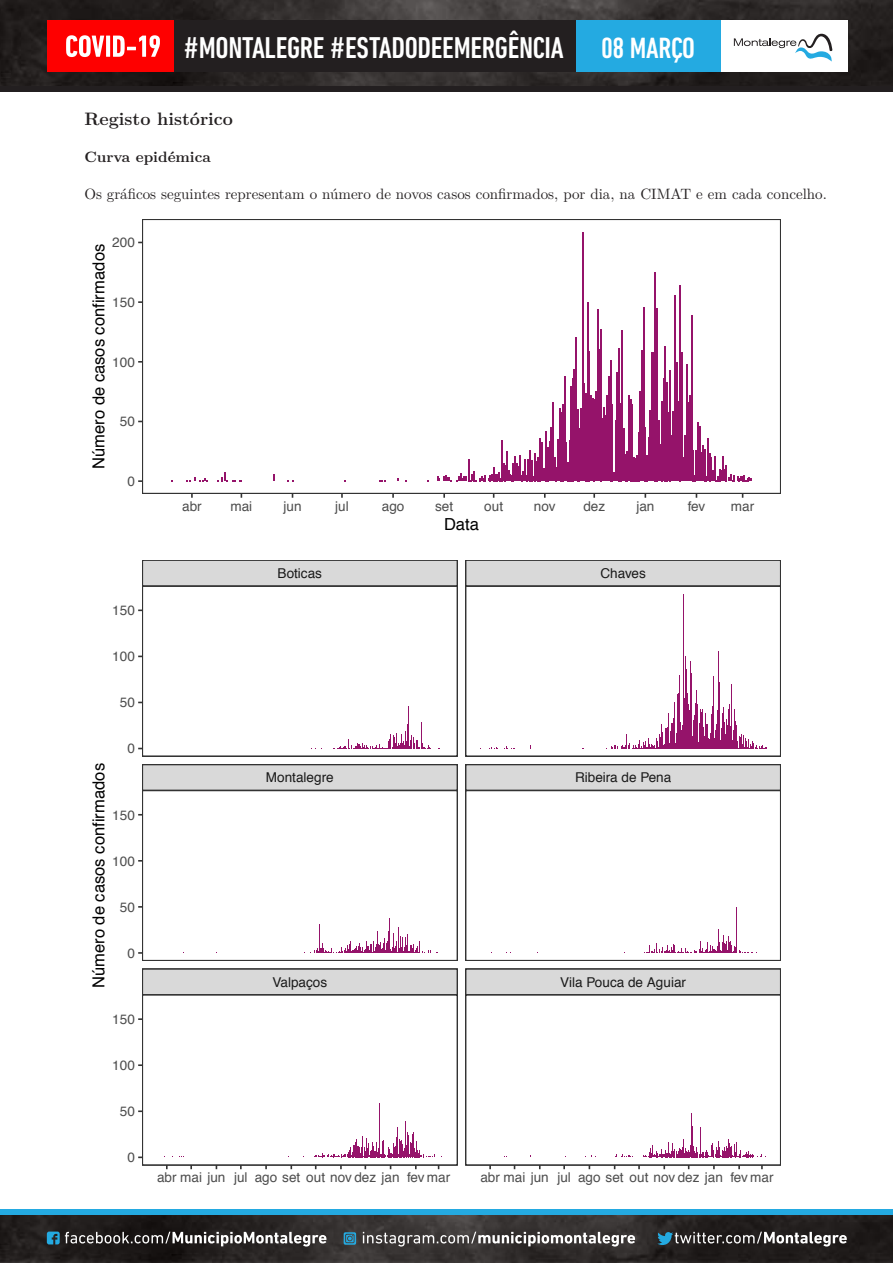
<style>
.page{position:relative;width:893px;height:1263px;background:#fff}
.page>*{position:absolute;margin:0;border:0;box-sizing:border-box;transform-origin:0 0}
.t1{font:500 condensed 30.6px "DIN Next LT Pro";letter-spacing:-.01em;color:#fff}
.t2{font:500 condensed 29.85px "DIN Next LT Pro";color:#fff}
.t3{font:700 18px "LM Roman 12";color:#231f20}
.t4{font:16.5px "Helvetica";color:#000}
.t5{font:15px "LM Roman 10";color:#231f20}
.t6{font:700 15px "LM Roman 10";color:#231f20}
.t7{font:13.5px "Helvetica";color:#4d4d4d}
.t8{font:13.5px "Helvetica";color:#1a1a1a}
</style>
<div class="page">
<img style="left:0;top:0;width:893px;height:87px">
<svg style="left:0;top:1215px;width:893px;height:48px;background:#2a2625"></svg>
<div style="left:172px;top:20px;width:404px;height:52px;background:#231f20"></div>
<div style="left:47px;top:20px;width:126px;height:52px;background:#fe0000"></div>
<svg style="left:66px;top:35px;width:94px;height:22px"></svg>
<div style="left:0;top:87px;width:893px;height:5px;background:#231f20"></div>
<div style="left:717px;top:20px;width:131px;height:52px;background:#fff"></div>
<svg style="left:734px;top:34px;width:98px;height:28px"></svg>
<div style="left:576px;top:20px;width:144px;height:52px;background:#24aae1"></div>
<svg style="left:47px;top:1231px;width:800px;height:15px;background:#606060"></svg>
<svg style="left:657px;top:1232px;width:16px;height:13px"></svg>
<div style="left:0;top:1210px;width:893px;height:5px;background:#24aae1"></div>
<svg style="left:186px;top:478px;width:22px;height:3px"></svg>
<svg style="left:217px;top:473px;width:25px;height:8px"></svg>
<hr style="left:582px;top:275px;width:1px;height:200px;background:#95136a">
<svg style="left:582px;top:232px;width:1px;height:43px"></svg>
<hr style="left:654px;top:272px;width:2px;height:22px;background:#95136a">
<svg style="left:437px;top:285px;width:315px;height:196px"></svg>
<div style="left:142px;top:219px;width:639px;height:275px;border:2px solid #333"></div>
<svg style="left:138px;top:560px;width:643px;height:610px"></svg>
<div style="left:142px;top:586px;width:315px;height:170px;background:#fff"></div>
<hr style="left:408px;top:706px;width:1px;height:42px;background:#95136a">
<svg style="left:333px;top:722px;width:98px;height:27px"></svg>
<div style="left:142px;top:586px;width:315px;height:170px;border:2px solid #333"></div>
<div style="left:142px;top:790px;width:315px;height:171px;background:#fff"></div>
<hr style="left:389px;top:919px;width:1px;height:34px;background:#95136a">
<svg style="left:304px;top:924px;width:134px;height:29px"></svg>
<div style="left:142px;top:790px;width:315px;height:171px;border:2px solid #333"></div>
<div style="left:142px;top:995px;width:315px;height:170px;background:#fff"></div>
<hr style="left:379px;top:1103px;width:1px;height:54px;background:#95136a">
<hr style="left:397px;top:1127px;width:1px;height:30px;background:#95136a">
<hr style="left:405px;top:1121px;width:1px;height:36px;background:#95136a">
<svg style="left:314px;top:1132px;width:121px;height:25px"></svg>
<div style="left:142px;top:995px;width:315px;height:170px;border:2px solid #333"></div>
<div style="left:466px;top:586px;width:315px;height:170px;background:#fff"></div>
<hr style="left:668px;top:713px;width:1px;height:35px;background:#95136a">
<hr style="left:673px;top:718px;width:1px;height:30px;background:#95136a">
<hr style="left:674px;top:702px;width:1px;height:46px;background:#95136a">
<hr style="left:677px;top:694px;width:1px;height:54px;background:#95136a">
<hr style="left:678px;top:693px;width:1px;height:55px;background:#95136a">
<hr style="left:679px;top:675px;width:1px;height:73px;background:#95136a">
<svg style="left:606px;top:722px;width:77px;height:27px"></svg>
<hr style="left:683px;top:594px;width:1px;height:154px;background:#95136a">
<hr style="left:684px;top:698px;width:1px;height:50px;background:#95136a">
<hr style="left:685px;top:656px;width:1px;height:92px;background:#95136a">
<hr style="left:686px;top:669px;width:1px;height:79px;background:#95136a">
<hr style="left:687px;top:693px;width:1px;height:55px;background:#95136a">
<hr style="left:688px;top:704px;width:1px;height:44px;background:#95136a">
<hr style="left:689px;top:710px;width:1px;height:38px;background:#95136a">
<hr style="left:690px;top:661px;width:1px;height:87px;background:#95136a">
<hr style="left:691px;top:673px;width:1px;height:75px;background:#95136a">
<hr style="left:694px;top:715px;width:1px;height:33px;background:#95136a">
<hr style="left:695px;top:703px;width:1px;height:45px;background:#95136a">
<hr style="left:696px;top:690px;width:1px;height:58px;background:#95136a">
<hr style="left:697px;top:704px;width:1px;height:44px;background:#95136a">
<hr style="left:700px;top:709px;width:1px;height:39px;background:#95136a">
<hr style="left:701px;top:712px;width:1px;height:36px;background:#95136a">
<hr style="left:702px;top:709px;width:1px;height:39px;background:#95136a">
<hr style="left:705px;top:713px;width:1px;height:35px;background:#95136a">
<hr style="left:711px;top:714px;width:1px;height:34px;background:#95136a">
<hr style="left:712px;top:706px;width:1px;height:42px;background:#95136a">
<hr style="left:713px;top:676px;width:1px;height:72px;background:#95136a">
<hr style="left:717px;top:710px;width:1px;height:38px;background:#95136a">
<hr style="left:718px;top:651px;width:1px;height:97px;background:#95136a">
<hr style="left:719px;top:682px;width:1px;height:66px;background:#95136a">
<hr style="left:722px;top:713px;width:1px;height:35px;background:#95136a">
<hr style="left:723px;top:707px;width:1px;height:41px;background:#95136a">
<hr style="left:728px;top:709px;width:1px;height:39px;background:#95136a">
<hr style="left:729px;top:704px;width:1px;height:44px;background:#95136a">
<hr style="left:731px;top:684px;width:1px;height:64px;background:#95136a">
<hr style="left:734px;top:709px;width:1px;height:39px;background:#95136a">
<svg style="left:692px;top:719px;width:75px;height:30px"></svg>
<div style="left:466px;top:586px;width:315px;height:170px;border:2px solid #333"></div>
<div style="left:466px;top:790px;width:315px;height:171px;background:#fff"></div>
<hr style="left:736px;top:908px;width:1px;height:45px;background:#95136a">
<svg style="left:644px;top:929px;width:113px;height:24px"></svg>
<div style="left:466px;top:790px;width:315px;height:171px;border:2px solid #333"></div>
<div style="left:466px;top:995px;width:315px;height:170px;background:#fff"></div>
<svg style="left:615px;top:1154px;width:18px;height:3px"></svg>
<hr style="left:691px;top:1113px;width:1px;height:44px;background:#95136a">
<hr style="left:692px;top:1126px;width:1px;height:31px;background:#95136a">
<hr style="left:700px;top:1127px;width:1px;height:30px;background:#95136a">
<svg style="left:643px;top:1139px;width:123px;height:18px"></svg>
<div style="left:466px;top:995px;width:315px;height:170px;border:2px solid #333"></div>
<div style="left:142px;top:969px;width:315px;height:26px;background:#d9d9d9"></div>
<div style="left:142px;top:969px;width:315px;height:26px;border:2px solid #333"></div>
<div style="left:466px;top:969px;width:315px;height:26px;background:#d9d9d9"></div>
<div style="left:466px;top:969px;width:315px;height:26px;border:2px solid #333"></div>
<div style="left:142px;top:764px;width:315px;height:26px;background:#d9d9d9"></div>
<div style="left:142px;top:764px;width:315px;height:26px;border:2px solid #333"></div>
<div style="left:466px;top:764px;width:315px;height:26px;background:#d9d9d9"></div>
<div style="left:466px;top:764px;width:315px;height:26px;border:2px solid #333"></div>
<div style="left:142px;top:560px;width:315px;height:26px;background:#d9d9d9"></div>
<div style="left:142px;top:560px;width:315px;height:26px;border:2px solid #333"></div>
<div style="left:466px;top:560px;width:315px;height:26px;background:#d9d9d9"></div>
<div style="left:466px;top:560px;width:315px;height:26px;border:2px solid #333"></div>
<h1 class="t1" style="left:418px;top:31px;width:135px">D EMERGÊNCI</h1>
<h1 class="t1" style="left:183px;top:31px;width:382px">#MONTALEGRE #ESTADODECALAMIDADEA</h1>
<h2 class="t2" style="left:601px;top:31px;width:93px">08 MARÇO</h2>
<h3 class="t3" style="left:84px;top:105px;width:150px">Registo histórico</h3>
<p class="t6" style="left:84px;top:145px;width:128px">Curva epidémica</p>
<p class="t5" style="left:84px;top:182px;width:744px">Os gráficos seguintes representam o número de novos casos confirmados, por dia, na CIMAT e em cada concelho.</p>
<p class="t7" style="left:112px;top:232px;width:24px">200</p>
<p class="t4" style="left:86px;top:469px;width:226px;rotate:-90deg">Número de casos confirmados</p>
<p class="t7" style="left:112px;top:292px;width:24px">150</p>
<p class="t7" style="left:112px;top:351px;width:24px">100</p>
<p class="t7" style="left:120px;top:411px;width:17px">50</p>
<p class="t7" style="left:127px;top:471px;width:9px">0</p>
<p class="t7" style="left:112px;top:600px;width:24px">150</p>
<p class="t7" style="left:112px;top:646px;width:24px">100</p>
<p class="t7" style="left:120px;top:692px;width:17px">50</p>
<p class="t4" style="left:86px;top:988px;width:226px;rotate:-90deg">Número de casos confirmados</p>
<p class="t7" style="left:127px;top:738px;width:9px">0</p>
<p class="t7" style="left:112px;top:804px;width:24px">150</p>
<p class="t7" style="left:112px;top:850px;width:24px">100</p>
<p class="t7" style="left:120px;top:896px;width:17px">50</p>
<p class="t7" style="left:127px;top:943px;width:9px">0</p>
<p class="t7" style="left:112px;top:1009px;width:24px">150</p>
<p class="t7" style="left:112px;top:1055px;width:24px">100</p>
<p class="t7" style="left:120px;top:1101px;width:17px">50</p>
<p class="t7" style="left:127px;top:1147px;width:9px">0</p>
<p class="t7" style="left:182px;top:496px;width:21px">abr</p>
<p class="t7" style="left:230px;top:496px;width:23px">mai</p>
<p class="t7" style="left:283px;top:496px;width:20px">jun</p>
<p class="t7" style="left:335px;top:496px;width:15px">jul</p>
<p class="t7" style="left:382px;top:496px;width:24px">ago</p>
<p class="t7" style="left:435px;top:496px;width:20px">set</p>
<p class="t7" style="left:484px;top:496px;width:20px">out</p>
<p class="t7" style="left:534px;top:496px;width:23px">nov</p>
<p class="t7" style="left:583px;top:496px;width:23px">dez</p>
<p class="t7" style="left:636px;top:496px;width:20px">jan</p>
<p class="t7" style="left:688px;top:496px;width:19px">fev</p>
<p class="t7" style="left:731px;top:496px;width:25px">mar</p>
<p class="t4" style="left:444px;top:511px;width:36px">Data</p>
<p class="t8" style="left:278px;top:563px;width:46px">Boticas</p>
<p class="t8" style="left:600px;top:563px;width:47px">Chaves</p>
<p class="t8" style="left:266px;top:767px;width:69px">Montalegre</p>
<p class="t8" style="left:575px;top:767px;width:98px">Ribeira de Pena</p>
<p class="t8" style="left:272px;top:971px;width:56px">Valpaços</p>
<p class="t8" style="left:560px;top:971px;width:127px">Vila Pouca de Aguiar</p>
<p class="t7" style="left:157px;top:1167px;width:295px">abr mai jun jul ago set out nov dez jan fev mar</p>
<p class="t7" style="left:480px;top:1167px;width:295px">abr mai jun jul ago set out nov dez jan fev mar</p>
</div>
